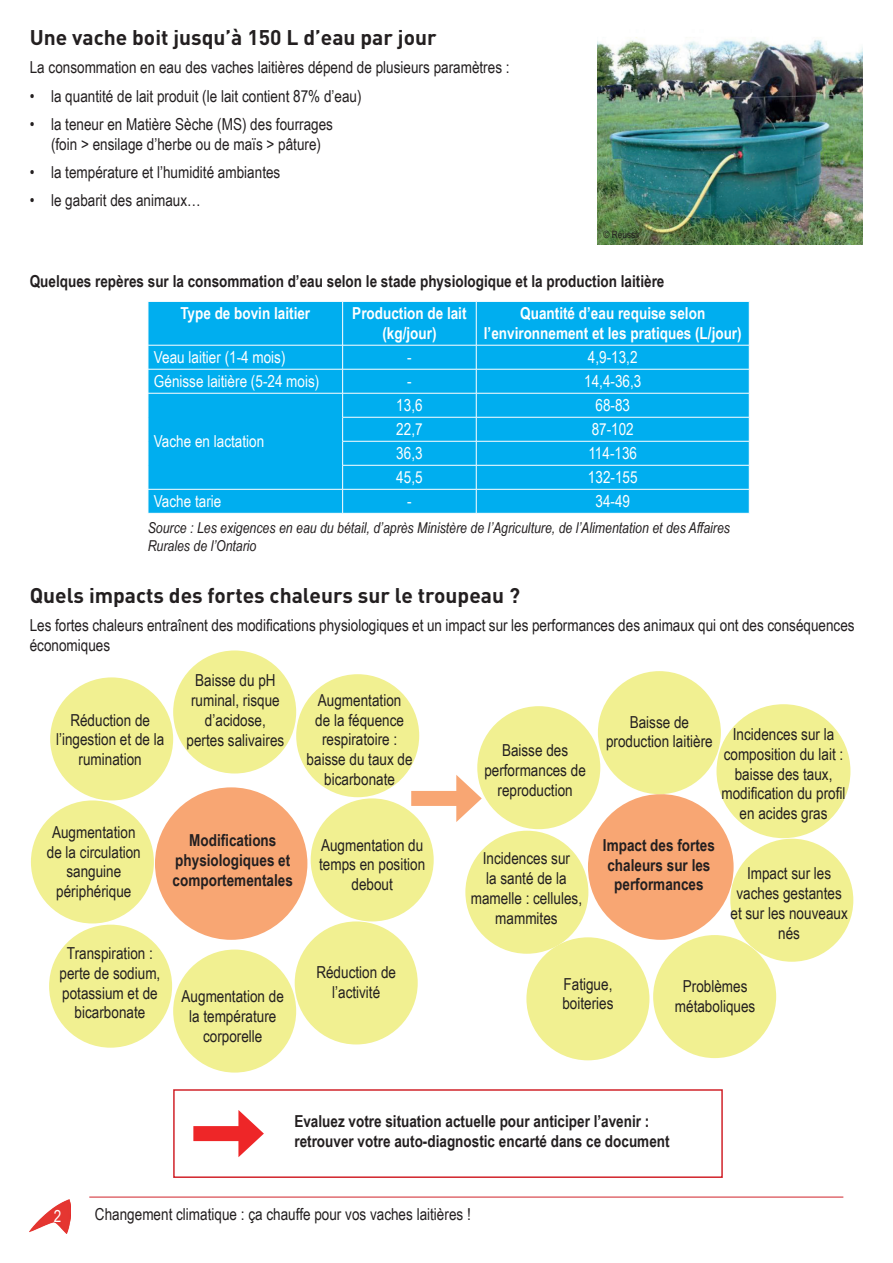
<style>
.page{position:relative;width:893px;height:1263px;background:#fff}
.page>*{position:absolute;margin:0;border:0;box-sizing:border-box;transform-origin:0 0}
.t1{font:700 21px "DINOT";color:#231f20}
.t2{font:16.5px/19.8px "Arial Narrow";color:#231f20;text-align:center}
.t3{font:700 16.5px/19.8px "Arial Narrow";color:#231f20;text-align:center}
.t4{font:16.5px "Arial Narrow";color:#fff}
.t5{font:700 16.5px/19.8px "Arial Narrow";color:#fff;text-align:center}
.t6{font:italic 15px/18px "Arial Narrow";color:#231f20}
.t7{font:10.05px "Arial Narrow";color:#231f20}
</style>
<div class="page">
<img style="left:30px;top:1200px;width:40px;height:33px">
<div style="left:155px;top:787px;width:152px;height:153px;background:#f8a673;border-radius:50%"></div>
<div style="left:588px;top:794px;width:146px;height:146px;background:#f8a673;border-radius:50%"></div>
<div style="left:173px;top:650px;width:123px;height:123px;background:#f1f091;border-radius:50%"></div>
<div style="left:311px;top:798px;width:123px;height:123px;background:#f1f091;border-radius:50%"></div>
<div style="left:173px;top:949px;width:123px;height:123px;background:#f1f091;border-radius:50%"></div>
<div style="left:49px;top:925px;width:123px;height:123px;background:#f1f091;border-radius:50%"></div>
<div style="left:31px;top:800px;width:123px;height:123px;background:#f1f091;border-radius:50%"></div>
<div style="left:50px;top:677px;width:123px;height:123px;background:#f1f091;border-radius:50%"></div>
<div style="left:296px;top:674px;width:123px;height:123px;background:#f1f091;border-radius:50%"></div>
<div style="left:598px;top:671px;width:123px;height:123px;background:#f1f091;border-radius:50%"></div>
<div style="left:716px;top:704px;width:134px;height:134px;background:#f1f091;border-radius:50%"></div>
<div style="left:730px;top:839px;width:123px;height:123px;background:#f1f091;border-radius:50%"></div>
<div style="left:653px;top:935px;width:123px;height:123px;background:#f1f091;border-radius:50%"></div>
<div style="left:526px;top:937px;width:123px;height:123px;background:#f1f091;border-radius:50%"></div>
<div style="left:465px;top:831px;width:123px;height:123px;background:#f1f091;border-radius:50%"></div>
<div style="left:477px;top:706px;width:123px;height:123px;background:#f1f091;border-radius:50%"></div>
<div style="left:295px;top:921px;width:123px;height:123px;background:#f1f091;border-radius:50%"></div>
<hr style="left:89px;top:1197px;width:754px;height:1px;background:#d1232a">
<div style="left:149px;top:302px;width:600px;height:211px;background:#00aeef"></div>
<hr style="left:342px;top:302px;width:1px;height:43px;background:#fff">
<hr style="left:476px;top:302px;width:1px;height:43px;background:#fff">
<hr style="left:148px;top:345px;width:195px;height:1px;background:#fff">
<hr style="left:343px;top:345px;width:133px;height:1px;background:#fff">
<hr style="left:476px;top:345px;width:273px;height:1px;background:#fff">
<hr style="left:148px;top:369px;width:195px;height:1px;background:#fff">
<hr style="left:343px;top:369px;width:133px;height:1px;background:#fff">
<hr style="left:476px;top:369px;width:273px;height:1px;background:#fff">
<hr style="left:148px;top:393px;width:195px;height:1px;background:#fff">
<hr style="left:343px;top:393px;width:133px;height:1px;background:#fff">
<hr style="left:476px;top:393px;width:273px;height:1px;background:#fff">
<hr style="left:342px;top:417px;width:134px;height:1px;background:#fff">
<hr style="left:476px;top:417px;width:273px;height:1px;background:#fff">
<hr style="left:342px;top:441px;width:134px;height:1px;background:#fff">
<hr style="left:476px;top:441px;width:273px;height:1px;background:#fff">
<hr style="left:342px;top:465px;width:134px;height:1px;background:#fff">
<hr style="left:476px;top:465px;width:273px;height:1px;background:#fff">
<hr style="left:148px;top:489px;width:195px;height:1px;background:#fff">
<svg style="left:148px;top:345px;width:1px;height:168px"></svg>
<hr style="left:343px;top:489px;width:133px;height:1px;background:#fff">
<svg style="left:342px;top:345px;width:1px;height:168px"></svg>
<hr style="left:476px;top:489px;width:273px;height:1px;background:#fff">
<svg style="left:476px;top:345px;width:1px;height:168px"></svg>
<svg style="left:749px;top:345px;width:1px;height:168px"></svg>
<div style="left:193px;top:1126px;width:55px;height:15px;background:#ee2628"></div>
<svg style="left:238px;top:1110px;width:26px;height:47px"></svg>
<div style="left:411px;top:791px;width:55px;height:15px;background:#f8a673"></div>
<svg style="left:456px;top:775px;width:26px;height:47px"></svg>
<div style="left:173px;top:1089px;width:550px;height:89px;border:2px solid #d1232a"></div>
<img style="left:597px;top:37px;width:265px;height:207px">
<p class="t1" style="left:30px;top:24px;width:408px">Une vache boit jusqu’à 150 L d’eau par jour</p>
<p class="t2" style="left:30px;top:57px;width:481px">La consommation en eau des vaches laitières dépend de plusieurs paramètres :</p>
<p class="t2" style="left:30px;top:85px;width:333px">• la quantité de lait produit (le lait contient 87% d’eau)</p>
<p class="t2" style="left:30px;top:114px;width:305px">• la teneur en Matière Sèche (MS) des fourrages (foin &gt; ensilage d’herbe ou de maïs &gt; pâture)</p>
<p class="t2" style="left:30px;top:162px;width:252px">• la température et l’humidité ambiantes</p>
<p class="t2" style="left:30px;top:190px;width:172px">• le gabarit des animaux…</p>
<p class="t7" style="left:603px;top:227px;width:38px">© Réussir</p>
<p class="t3" style="left:30px;top:270px;width:636px">Quelques repères sur la consommation d’eau selon le stade physiologique et la production laitière</p>
<p class="t5" style="left:180px;top:303px;width:131px">Type de bovin laitier</p>
<p class="t5" style="left:352px;top:303px;width:116px">Production de lait (kg/jour)</p>
<p class="t5" style="left:484px;top:303px;width:259px">Quantité d’eau requise selon l’environnement et les pratiques (L/jour)</p>
<p class="t4" style="left:154px;top:345px;width:133px">Veau laitier (1-4 mois)</p>
<p class="t4" style="left:407px;top:345px;width:6px">-</p>
<p class="t4" style="left:588px;top:345px;width:51px">4,9-13,2</p>
<p class="t4" style="left:154px;top:369px;width:167px">Génisse laitière (5-24 mois)</p>
<p class="t4" style="left:407px;top:369px;width:6px">-</p>
<p class="t4" style="left:584px;top:369px;width:59px">14,4-36,3</p>
<p class="t4" style="left:154px;top:429px;width:112px">Vache en lactation</p>
<p class="t4" style="left:396px;top:393px;width:28px">13,6</p>
<p class="t4" style="left:595px;top:393px;width:36px">68-83</p>
<p class="t4" style="left:396px;top:417px;width:28px">22,7</p>
<p class="t4" style="left:592px;top:417px;width:44px">87-102</p>
<p class="t4" style="left:396px;top:441px;width:28px">36,3</p>
<p class="t4" style="left:588px;top:441px;width:50px">114-136</p>
<p class="t4" style="left:396px;top:465px;width:28px">45,5</p>
<p class="t4" style="left:588px;top:465px;width:51px">132-155</p>
<p class="t4" style="left:154px;top:489px;width:69px">Vache tarie</p>
<p class="t4" style="left:407px;top:489px;width:6px">-</p>
<p class="t4" style="left:595px;top:489px;width:36px">34-49</p>
<p class="t6" style="left:148px;top:518px;width:584px">Source : Les exigences en eau du bétail, d’après Ministère de l’Agriculture, de l’Alimentation et des Affaires<br>Rurales de l’Ontario</p>
<p class="t1" style="left:30px;top:581px;width:492px">Quels impacts des fortes chaleurs sur le troupeau ?</p>
<p class="t2" style="left:30px;top:614px;width:826px;text-align:left">Les fortes chaleurs entraînent des modifications physiologiques et un impact sur les performances des animaux qui ont des conséquences économiques</p>
<p class="t2" style="left:56px;top:709px;width:110px">Réduction de l’ingestion et de la rumination</p>
<p class="t2" style="left:187px;top:670px;width:99px">Baisse du pH ruminal, risque d’acidose, pertes salivaires</p>
<p class="t2" style="left:307px;top:689px;width:108px">Augmentation<br>de la féquence respiratoire : baisse du taux de bicarbonate</p>
<p class="t2" style="left:47px;top:821px;width:96px">Augmentation de la circulation sanguine périphérique</p>
<p class="t3" style="left:173px;top:830px;width:122px">Modifications physiologiques et comportementales</p>
<p class="t2" style="left:319px;top:834px;width:108px">Augmentation du temps en position debout</p>
<p class="t2" style="left:60px;top:943px;width:102px">Transpiration : perte de sodium, potassium et de bicarbonate</p>
<p class="t2" style="left:182px;top:986px;width:104px">Augmentation de la température corporelle</p>
<p class="t2" style="left:316px;top:962px;width:81px">Réduction de l’activité</p>
<p class="t2" style="left:484px;top:740px;width:103px">Baisse des performances de reproduction</p>
<p class="t2" style="left:471px;top:848px;width:113px">Incidences sur<br>la santé de la mamelle : cellules, mammites</p>
<p class="t2" style="left:606px;top:711px;width:108px">Baisse de production laitière</p>
<p class="t3" style="left:603px;top:834px;width:114px">Impact des fortes chaleurs sur les performances</p>
<p class="t2" style="left:721px;top:723px;width:126px">Incidences sur la composition du lait : baisse des taux, modification du profil en acides gras</p>
<p class="t2" style="left:730px;top:863px;width:119px">Impact sur les vaches gestantes et sur les nouveaux nés</p>
<p class="t2" style="left:562px;top:973px;width:53px;text-align:left">Fatigue, boiteries</p>
<p class="t2" style="left:675px;top:976px;width:82px">Problèmes métaboliques</p>
<p class="t3" style="left:294px;top:1110px;width:377px;text-align:left">Evaluez votre situation actuelle pour anticiper l’avenir : retrouver votre auto-diagnostic encarté dans ce document</p>
<p class="t4" style="left:54px;top:1204px;width:9px">2</p>
<p class="t2" style="left:95px;top:1204px;width:377px">Changement climatique : ça chauffe pour vos vaches laitières !</p>
</div>
